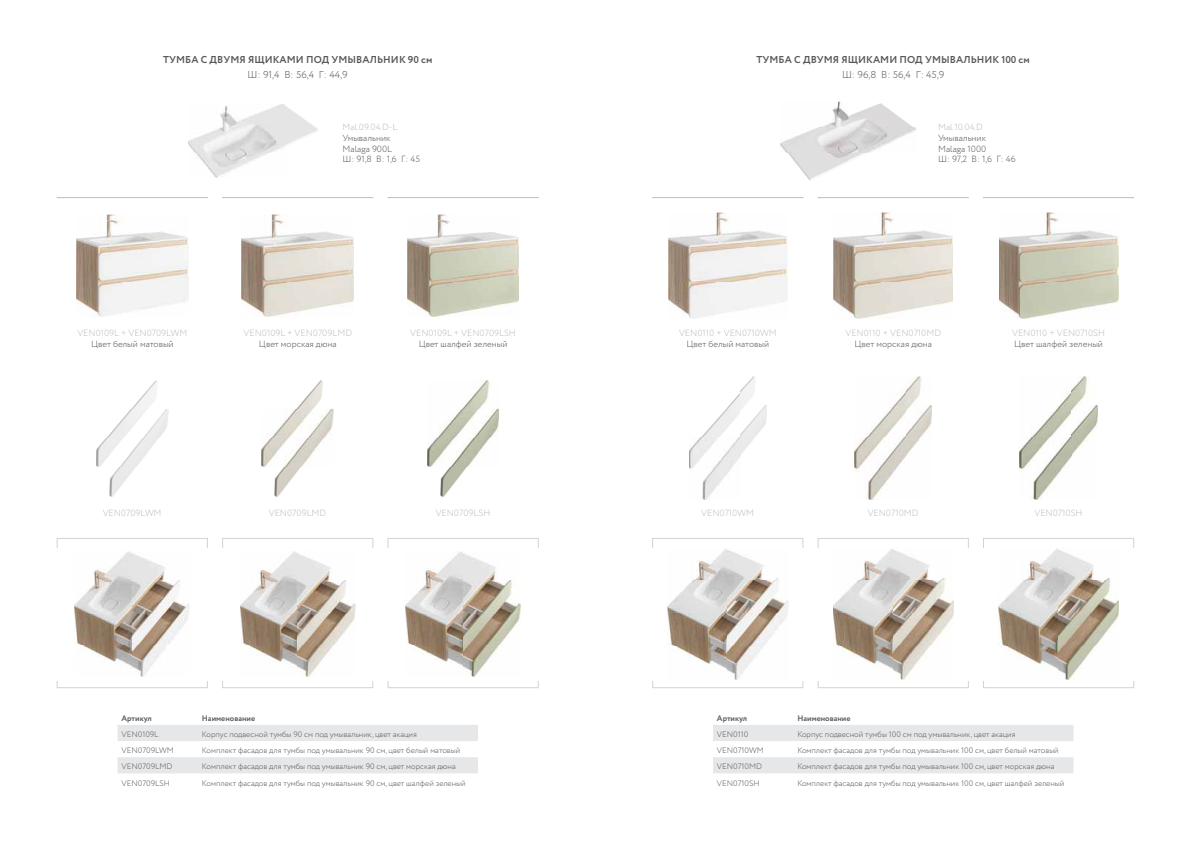
<style>
.page{position:relative;width:1191px;height:842px;background:#fff}
.page>*{position:absolute;margin:0;border:0;box-sizing:border-box;transform-origin:0 0}
.t1{font:700 10px "Circe";letter-spacing:.01em;color:#58595b}
.t2{font:300 10px "Circe";color:#58595b}
.t3{font:300 9px "Circe";color:#bbbdc0}
.t4{font:300 9px/10.8px "Circe";color:#58595b}
.t5{font:300 8px "Circe";color:#58595b}
.t6{font:700 8px "Circe";color:#58595b}
</style>
<div class="page">
<hr style="left:652px;top:197px;width:151px;height:1px;background:#bbbdc0">
<hr style="left:817px;top:197px;width:151px;height:1px;background:#bbbdc0">
<hr style="left:983px;top:197px;width:151px;height:1px;background:#bbbdc0">
<img style="left:668px;top:213px;width:119px;height:105px">
<img style="left:689px;top:377px;width:77px;height:122px">
<img style="left:854px;top:377px;width:78px;height:122px">
<img style="left:1020px;top:377px;width:77px;height:122px">
<img style="left:833px;top:213px;width:119px;height:105px">
<img style="left:999px;top:213px;width:119px;height:105px">
<img style="left:780px;top:101px;width:136px;height:79px">
<svg style="left:817px;top:538px;width:152px;height:150px"></svg>
<div style="left:983px;top:538px;width:151px;height:150px;border:1px solid #d1d3d4"></div>
<svg style="left:652px;top:538px;width:151px;height:150px"></svg>
<div style="left:814px;top:548px;width:158px;height:132px;background:#fff"></div>
<img style="left:833px;top:548px;width:120px;height:131px">
<div style="left:980px;top:548px;width:157px;height:132px;background:#fff"></div>
<img style="left:998px;top:548px;width:121px;height:131px">
<div style="left:649px;top:548px;width:157px;height:132px;background:#fff"></div>
<img style="left:667px;top:548px;width:121px;height:131px">
<svg style="left:713px;top:725px;width:360px;height:48px"></svg>
<hr style="left:57px;top:197px;width:151px;height:1px;background:#bbbdc0">
<hr style="left:222px;top:197px;width:151px;height:1px;background:#bbbdc0">
<hr style="left:387px;top:197px;width:152px;height:1px;background:#bbbdc0">
<img style="left:76px;top:214px;width:112px;height:102px">
<img style="left:96px;top:381px;width:72px;height:116px">
<img style="left:262px;top:381px;width:71px;height:116px">
<img style="left:427px;top:381px;width:72px;height:116px">
<img style="left:242px;top:214px;width:111px;height:102px">
<img style="left:407px;top:214px;width:112px;height:102px">
<img style="left:188px;top:104px;width:130px;height:74px">
<svg style="left:222px;top:538px;width:151px;height:150px"></svg>
<svg style="left:387px;top:538px;width:152px;height:150px"></svg>
<div style="left:57px;top:538px;width:151px;height:150px;border:1px solid #d1d3d4"></div>
<div style="left:219px;top:548px;width:157px;height:132px;background:#fff"></div>
<img style="left:240px;top:552px;width:115px;height:124px">
<div style="left:384px;top:548px;width:158px;height:132px;background:#fff"></div>
<img style="left:406px;top:552px;width:114px;height:124px">
<div style="left:54px;top:548px;width:157px;height:132px;background:#fff"></div>
<img style="left:75px;top:552px;width:115px;height:124px">
<svg style="left:118px;top:725px;width:360px;height:48px"></svg>
<p class="t1" style="left:163px;top:53px;width:271px">ТУМБА С ДВУМЯ ЯЩИКАМИ ПОД УМЫВАЛЬНИК 90 см</p>
<p class="t2" style="left:248px;top:69px;width:102px">Ш: 91,4 В: 56,4 Г: 44,9</p>
<p class="t1" style="left:756px;top:53px;width:275px">ТУМБА С ДВУМЯ ЯЩИКАМИ ПОД УМЫВАЛЬНИК 100 см</p>
<p class="t2" style="left:842px;top:69px;width:104px">Ш: 96,8 В: 56,4 Г: 45,9</p>
<p class="t3" style="left:342px;top:122px;width:56px">Mal.09.04.D-L</p>
<p class="t4" style="left:342px;top:132px;width:79px">Умывальник<br>Malaga 900L<br>Ш: 91,8 В: 1,6 Г: 45</p>
<p class="t3" style="left:938px;top:122px;width:46px">Mal.10.04.D</p>
<p class="t4" style="left:938px;top:132px;width:79px">Умывальник<br>Malaga 1000<br>Ш: 97,2 В: 1,6 Г: 46</p>
<p class="t3" style="left:77px;top:328px;width:111px">VEN0109L + VEN0709LWM</p>
<p class="t4" style="left:91px;top:339px;width:84px">Цвет белый матовый</p>
<p class="t3" style="left:244px;top:328px;width:110px">VEN0109L + VEN0709LMD</p>
<p class="t4" style="left:259px;top:339px;width:79px">Цвет морская дюна</p>
<p class="t3" style="left:410px;top:328px;width:107px">VEN0109L + VEN0709LSH</p>
<p class="t4" style="left:419px;top:339px;width:90px">Цвет шалфей зеленый</p>
<p class="t3" style="left:679px;top:328px;width:99px">VEN0110 + VEN0710WM</p>
<p class="t4" style="left:686px;top:339px;width:84px">Цвет белый матовый</p>
<p class="t3" style="left:845px;top:328px;width:97px">VEN0110 + VEN0710MD</p>
<p class="t4" style="left:854px;top:339px;width:79px">Цвет морская дюна</p>
<p class="t3" style="left:1012px;top:328px;width:94px">VEN0110 + VEN0710SH</p>
<p class="t4" style="left:1014px;top:339px;width:90px">Цвет шалфей зеленый</p>
<p class="t3" style="left:103px;top:508px;width:60px">VEN0709LWM</p>
<p class="t3" style="left:269px;top:508px;width:59px">VEN0709LMD</p>
<p class="t3" style="left:436px;top:508px;width:56px">VEN0709LSH</p>
<p class="t3" style="left:701px;top:508px;width:54px">VEN0710WM</p>
<p class="t3" style="left:867px;top:508px;width:52px">VEN0710MD</p>
<p class="t3" style="left:1034px;top:508px;width:50px">VEN0710SH</p>
<p class="t6" style="left:122px;top:713px;width:32px">Артикул</p>
<p class="t6" style="left:202px;top:713px;width:55px">Наименование</p>
<p class="t5" style="left:122px;top:730px;width:39px">VEN0109L</p>
<p class="t5" style="left:202px;top:730px;width:216px">Корпус подвесной тумбы 90 см под умывальник, цвет акация</p>
<p class="t5" style="left:122px;top:746px;width:54px">VEN0709LWM</p>
<p class="t5" style="left:202px;top:746px;width:260px">Комплект фасадов для тумбы под умывальник 90 см, цвет белый матовый</p>
<p class="t5" style="left:122px;top:762px;width:52px">VEN0709LMD</p>
<p class="t5" style="left:202px;top:762px;width:255px">Комплект фасадов для тумбы под умывальник 90 см, цвет морская дюна</p>
<p class="t5" style="left:122px;top:778px;width:50px">VEN0709LSH</p>
<p class="t5" style="left:202px;top:778px;width:265px">Комплект фасадов для тумбы под умывальник 90 см, цвет шалфей зеленый</p>
<p class="t6" style="left:717px;top:713px;width:32px">Артикул</p>
<p class="t6" style="left:797px;top:713px;width:55px">Наименование</p>
<p class="t5" style="left:717px;top:730px;width:33px">VEN0110</p>
<p class="t5" style="left:797px;top:730px;width:220px">Корпус подвесной тумбы 100 см под умывальник, цвет акация</p>
<p class="t5" style="left:717px;top:746px;width:48px">VEN0710WM</p>
<p class="t5" style="left:797px;top:746px;width:263px">Комплект фасадов для тумбы под умывальник 100 см, цвет белый матовый</p>
<p class="t5" style="left:717px;top:762px;width:47px">VEN0710MD</p>
<p class="t5" style="left:797px;top:762px;width:258px">Комплект фасадов для тумбы под умывальник 100 см, цвет морская дюна</p>
<p class="t5" style="left:717px;top:778px;width:44px">VEN0710SH</p>
<p class="t5" style="left:797px;top:778px;width:268px">Комплект фасадов для тумбы под умывальник 100 см, цвет шалфей зеленый</p>
</div>
